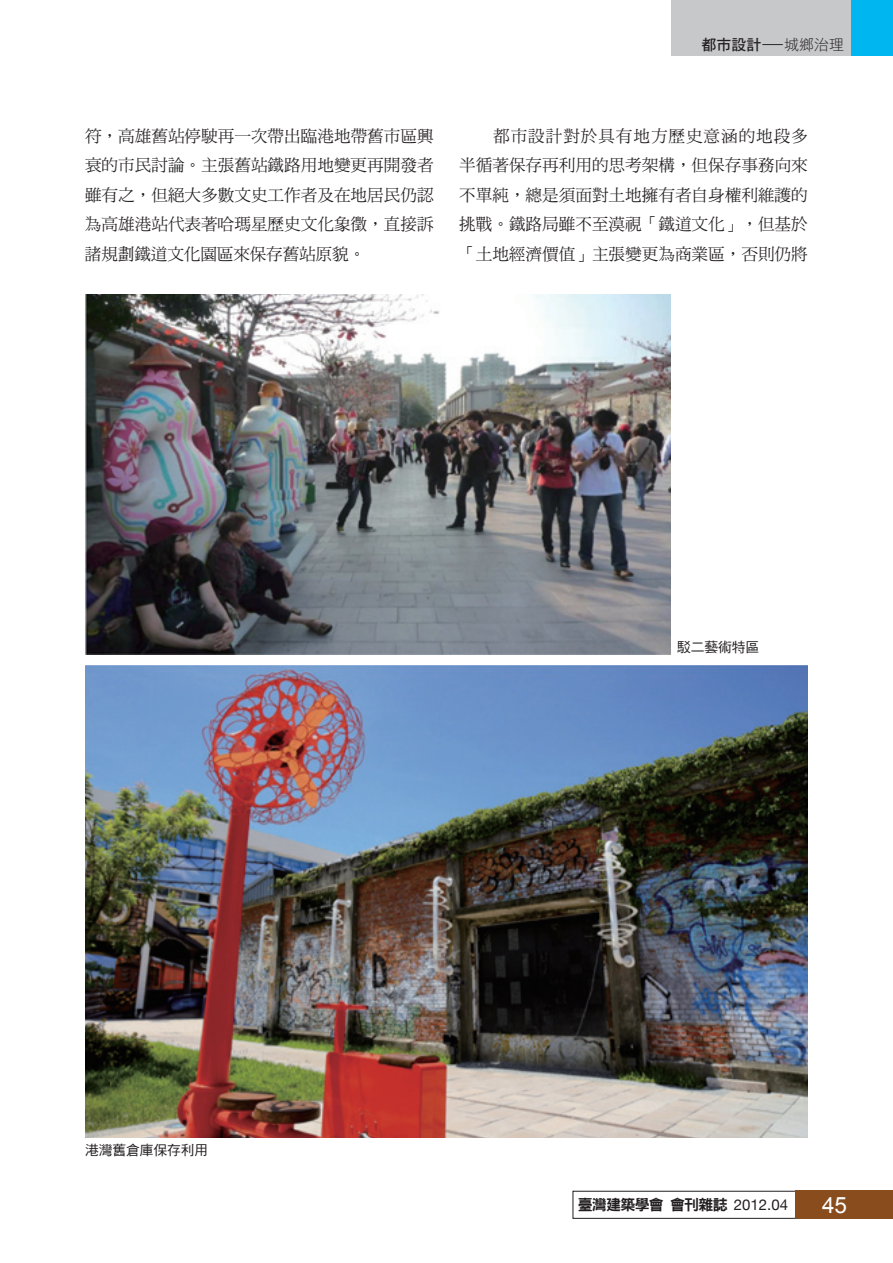
<style>
.page{position:relative;width:893px;height:1263px;background:#fff}
.page>*{position:absolute;margin:0;border:0;box-sizing:border-box;transform-origin:0 0}
.t1{font:22.5px "Arial";color:#fff}
.t2{font:16.65px/29.4px "DF Ming Std W5";letter-spacing:-.005em;color:#231f20;text-align:justify}
.t3{font:15px "DF Hei Std W9";letter-spacing:-.05em;color:#231f20}
.t4{font:15px "DF Hei Std W7";color:#231f20}
.t5{font:13.8px "DF Hei Std W5";letter-spacing:-.01em;color:#231f20}
.s1{font-family:"DF Hei Std W5"}
.s2{font-family:"DF Hei Std W3"}
.s3{font-family:"Helvetica Neue"}
</style>
<div class="page">
<svg style="left:573px;top:1191px;width:223px;height:27px"></svg>
<div style="left:796px;top:1191px;width:97px;height:28px;background:#894c1d"></div>
<div style="left:672px;top:0;width:221px;height:55px;background:#c7c8ca"></div>
<div style="left:852px;top:0;width:41px;height:55px;background:#00b6f0"></div>
<img style="left:85px;top:666px;width:723px;height:472px">
<img style="left:85px;top:294px;width:585px;height:361px">
<p class="t4" style="left:702px;top:37px;width:144px">都市設計<span class="s1">—</span><span class="s2">城鄉治理</span></p>
<p class="t2" style="left:85px;top:121px;width:350px">符，高雄舊站停駛再一次帶出臨港地帶舊市區興衰的市民討論。主張舊站鐵路用地變更再開發者雖有之，但絕大多數文史工作者及在地居民仍認為高雄港站代表著哈瑪星歷史文化象徵，直接訴諸規劃鐵道文化園區來保存舊站原貌。</p>
<p class="t2" style="left:459px;top:121px;width:350px;text-indent:34px">都市設計對於具有地方歷史意涵的地段多半循著保存再利用的思考架構，但保存事務向來不單純，總是須面對土地擁有者自身權利維護的挑戰。鐵路局雖不至漠視「鐵道文化」，但基於「土地經濟價值」主張變更為商業區，否則仍將</p>
<p class="t5" style="left:85px;top:1142px;width:125px">港灣舊倉庫保存利用</p>
<p class="t5" style="left:677px;top:639px;width:84px">駁二藝術特區</p>
<p class="t3" style="left:578px;top:1196px;width:212px">臺灣建築學會會刊雜誌 <span class="s3">2012.04</span></p>
<p class="t1" style="left:822px;top:1190px;width:26px">45</p>
</div>
